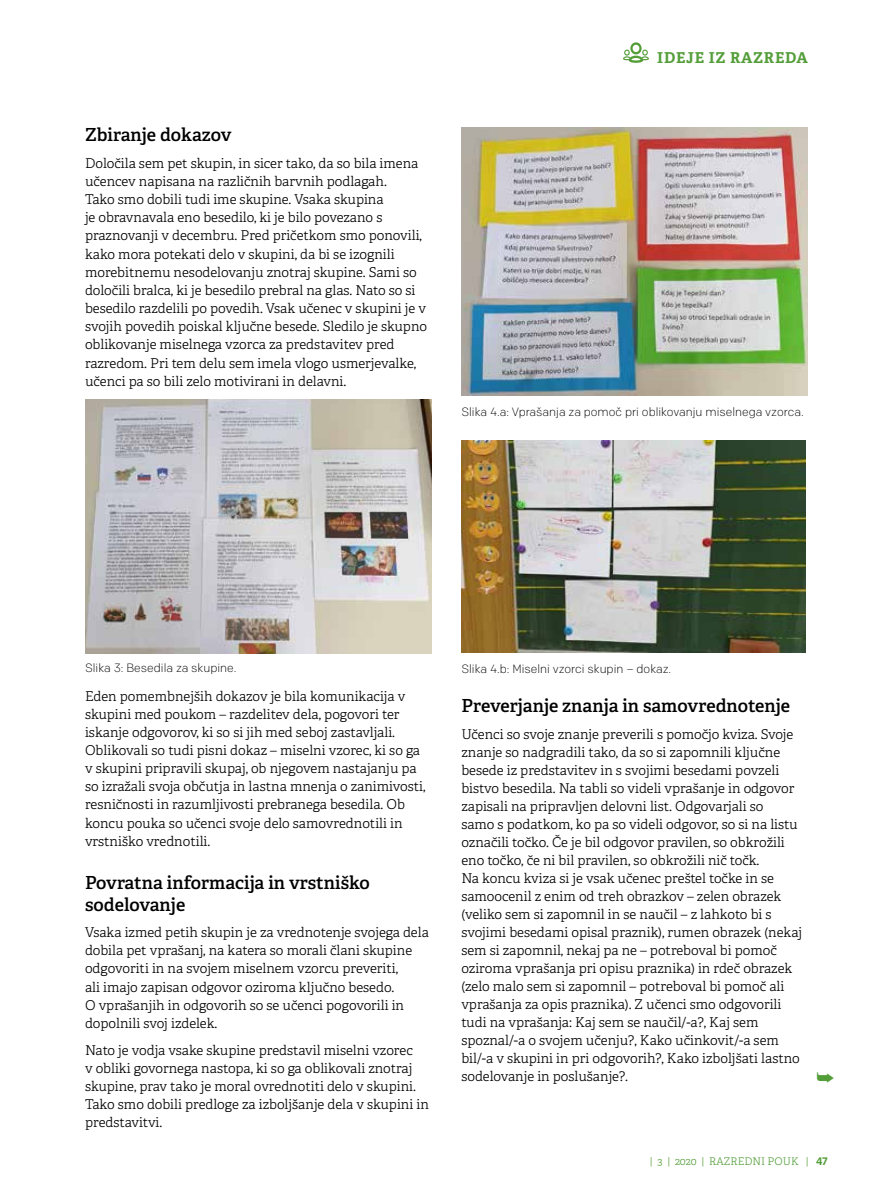
<style>
.page{position:relative;width:893px;height:1191px;background:#fff}
.page>*{position:absolute;margin:0;border:0;box-sizing:border-box;transform-origin:0 0}
.t1{font:600 18px/21.8px "Adelle";color:#000}
.t2{font:700 15px "Adelle";letter-spacing:.05em;color:#549e3a}
.t3{font:300 13.5px/18.1px "Adelle";color:#000}
.t4{font:300 12px "Chrono";color:#000}
.t5{font:300 10.5px "Adelle";color:#549e3a}
.s1{font-family:"Adelle Sans";font-weight:700}
</style>
<div class="page">
<img style="left:85px;top:399px;width:347px;height:254px">
<img style="left:461px;top:128px;width:347px;height:267px">
<img style="left:461px;top:440px;width:344px;height:213px">
<svg style="left:623px;top:42px;width:26px;height:21px"></svg>
<h1 class="t1" style="left:85px;top:124px;width:148px">Zbiranje dokazov</h1>
<p class="t3" style="left:85px;top:154px;width:344px">Določila sem pet skupin, in sicer tako, da so bila imena učencev napisana na različnih barvnih podlagah.<br>Tako smo dobili tudi ime skupine. Vsaka skupina<br>je obravnavala eno besedilo, ki je bilo povezano s praznovanji v decembru. Pred pričetkom smo ponovili, kako mora potekati delo v skupini, da bi se izognili morebitnemu nesodelovanju znotraj skupine. Sami so določili bralca, ki je besedilo prebral na glas. Nato so si besedilo razdelili po povedih. Vsak učenec v skupini je v svojih povedih poiskal ključne besede. Sledilo je skupno oblikovanje miselnega vzorca za predstavitev pred razredom. Pri tem delu sem imela vlogo usmerjevalke, učenci pa so bili zelo motivirani in delavni.</p>
<p class="t2" style="left:657px;top:48px;width:152px">IDEJE IZ RAZREDA</p>
<p class="t4" style="left:461px;top:404px;width:344px">Slika 4.a: Vprašanja za pomoč pri oblikovanju miselnega vzorca.</p>
<p class="t4" style="left:85px;top:660px;width:153px">Slika 3: Besedila za skupine.</p>
<p class="t3" style="left:85px;top:687px;width:342px">Eden pomembnejših dokazov je bila komunikacija v skupini med poukom – razdelitev dela, pogovori ter iskanje odgovorov, ki so si jih med seboj zastavljali.<br>Oblikovali so tudi pisni dokaz – miselni vzorec, ki so ga v skupini pripravili skupaj, ob njegovem nastajanju pa so izražali svoja občutja in lastna mnenja o zanimivosti, resničnosti in razumljivosti prebranega besedila. Ob koncu pouka so učenci svoje delo samovrednotili in vrstniško vrednotili.</p>
<h1 class="t1" style="left:85px;top:871px;width:286px">Povratna informacija in vrstniško sodelovanje</h1>
<p class="t3" style="left:85px;top:923px;width:345px">Vsaka izmed petih skupin je za vrednotenje svojega dela dobila pet vprašanj, na katera so morali člani skupine odgovoriti in na svojem miselnem vzorcu preveriti,<br>ali imajo zapisan odgovor oziroma ključno besedo.<br>O vprašanjih in odgovorih so se učenci pogovorili in dopolnili svoj izdelek.</p>
<p class="t3" style="left:85px;top:1041px;width:345px">Nato je vodja vsake skupine predstavil miselni vzorec<br>v obliki govornega nastopa, ki so ga oblikovali znotraj skupine, prav tako je moral ovrednotiti delo v skupini.<br>Tako smo dobili predloge za izboljšanje dela v skupini in predstavitvi.</p>
<p class="t4" style="left:461px;top:662px;width:211px">Slika 4.b: Miselni vzorci skupin – dokaz.</p>
<h1 class="t1" style="left:461px;top:695px;width:330px">Preverjanje znanja in samovrednotenje</h1>
<p class="t3" style="left:461px;top:725px;width:342px">Učenci so svoje znanje preverili s pomočjo kviza. Svoje znanje so nadgradili tako, da so si zapomnili ključne besede iz predstavitev in s svojimi besedami povzeli bistvo besedila. Na tabli so videli vprašanje in odgovor zapisali na pripravljen delovni list. Odgovarjali so<br>samo s podatkom, ko pa so videli odgovor, so si na listu označili točko. Če je bil odgovor pravilen, so obkrožili eno točko, če ni bil pravilen, so obkrožili nič točk.<br>Na koncu kviza si je vsak učenec preštel točke in se samoocenil z enim od treh obrazkov – zelen obrazek (veliko sem si zapomnil in se naučil – z lahkoto bi s svojimi besedami opisal praznik), rumen obrazek (nekaj sem si zapomnil, nekaj pa ne – potreboval bi pomoč oziroma vprašanja pri opisu praznika) in rdeč obrazek (zelo malo sem si zapomnil – potreboval bi pomoč ali vprašanja za opis praznika). Z učenci smo odgovorili tudi na vprašanja: Kaj sem se naučil/-a?, Kaj sem spoznal/-a o svojem učenju?, Kako učinkovit/-a sem bil/-a v skupini in pri odgovorih?, Kako izboljšati lastno sodelovanje in poslušanje?.</p>
<p class="t5" style="left:650px;top:1154px;width:179px">| 3 | 2020 | RAZREDNI POUK | <span class="s1">47</span></p>
</div>
